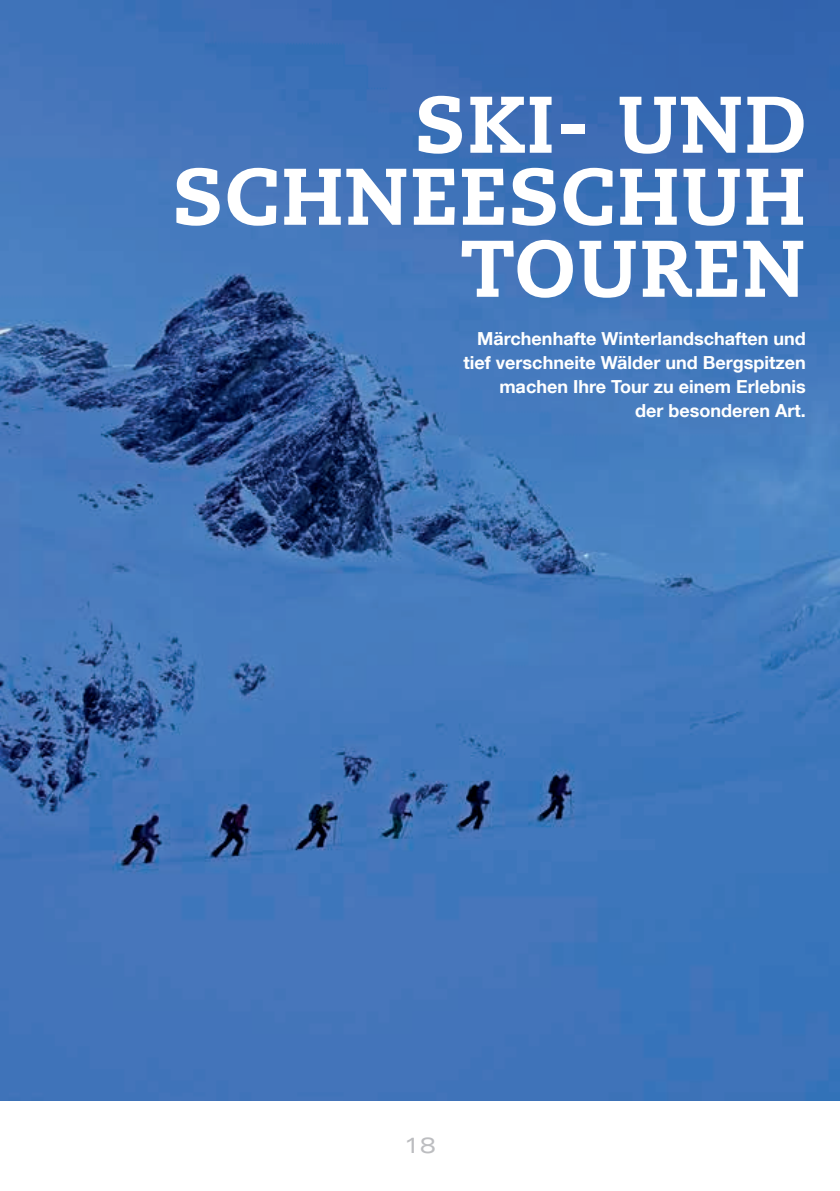
<style>
.page{position:relative;width:840px;height:1191px;background:#fff}
.page>*{position:absolute;margin:0;border:0;box-sizing:border-box;transform-origin:0 0}
.t1{font:800 80px/72px "Caecilia LT Std";letter-spacing:.02em;color:#fff;text-align:right}
.t2{font:expanded 22px "Univers LT Std";color:#bcbdc0}
.t3{font:700 18px/24px "Helvetica Neue LT Com";color:#fff;text-align:right}
</style>
<div class="page">
<img style="left:0;top:0;width:839px;height:1100px">
<h1 class="t1" style="left:173px;top:89px;width:634px">SKI- UND<br>SCHNEESCHUH<br>TOUREN</h1>
<p class="t3" style="left:463px;top:326px;width:343px">Märchenhafte Winterlandschaften und tief verschneite Wälder und Bergspitzen machen Ihre Tour zu einem Erlebnis<br>der besonderen Art.</p>
<p class="t2" style="left:403px;top:1132px;width:34px">18</p>
</div>
